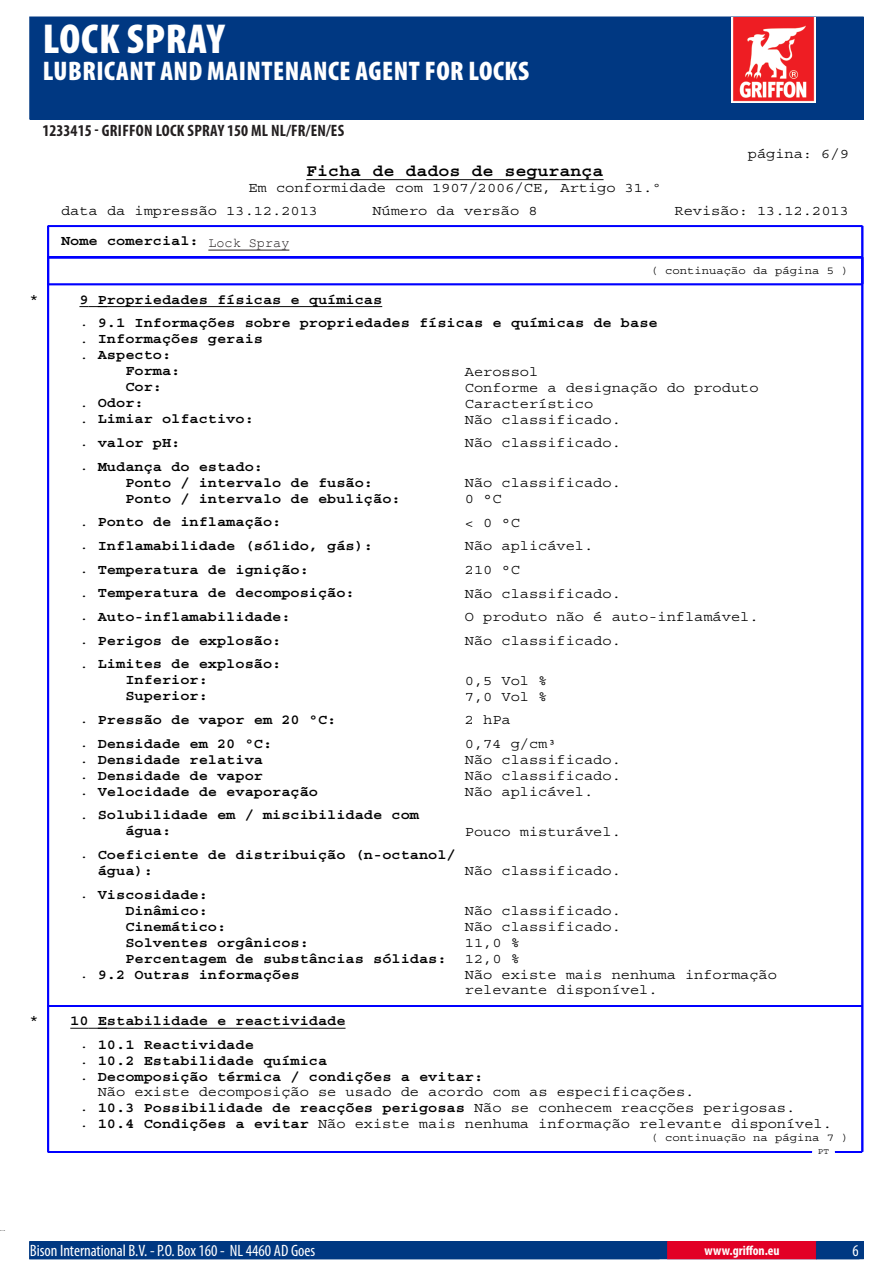
<style>
.page{position:relative;width:893px;height:1263px;background:#fff}
.page>*{position:absolute;margin:0;border:0;box-sizing:border-box;transform-origin:0 0}
.PageHeader{font:900 condensed 42px "Myriad Pro";letter-spacing:.02em;color:#fff}
.PageSubheader{font:900 condensed 27px "Myriad Pro";letter-spacing:.02em;color:#fff}
.t1{font:700 16.8px "Courier";color:#000;scale:1.09 1}
.ContactData{font:condensed 16.5px "Myriad Pro";color:#fff}
.TOCItem{font:700 condensed 16.5px "Myriad Pro";letter-spacing:.02em;color:#231f20}
.t2{font:700 14.1px/16px "Courier";color:#000;scale:1.09 1}
.t3{font:14.1px/22.6px "Courier";color:#000;scale:1.09 1}
.URL{font:700 condensed 13.5px "Myriad Pro";letter-spacing:.015em;color:#fff}
.MSDS_Text{font:13.5px "Courier New";color:#231f20}
.t4{font:11.25px "Courier";color:#000;scale:1.09 1}
.t5{font:8.4px "Courier";color:#000;scale:1.09 1}
.s1{font-weight:400}
.s2{font-weight:700}
</style>
<div class="page">
<hr style="left:306px;top:179px;width:298px;height:1px;background:#000">
<hr style="left:48px;top:226px;width:814px;height:1px;background:#00f">
<hr style="left:48px;top:226px;width:1px;height:31px;background:#00f">
<hr style="left:862px;top:226px;width:1px;height:31px;background:#00f">
<hr style="left:48px;top:284px;width:814px;height:1px;background:#00f">
<svg style="left:79px;top:306px;width:19px;height:1px"></svg>
<hr style="left:98px;top:306px;width:284px;height:1px;background:#000">
<hr style="left:48px;top:1005px;width:814px;height:1px;background:#00f">
<hr style="left:48px;top:1006px;width:814px;height:1px;background:#00f">
<svg style="left:70px;top:1028px;width:28px;height:1px"></svg>
<hr style="left:98px;top:1028px;width:248px;height:1px;background:#000">
<hr style="left:48px;top:257px;width:814px;height:1px;background:#00f">
<hr style="left:48px;top:1151px;width:814px;height:1px;background:#00f">
<hr style="left:48px;top:1152px;width:814px;height:1px;background:#00f">
<svg style="left:812px;top:1151px;width:22px;height:2px"></svg>
<hr style="left:48px;top:257px;width:1px;height:895px;background:#00f">
<hr style="left:862px;top:257px;width:1px;height:895px;background:#00f">
<div style="left:30px;top:17px;width:833px;height:102px;background:#003882"></div>
<img style="left:731px;top:17px;width:85px;height:85px">
<hr style="left:208px;top:250px;width:81px;height:1px;background:#231f20">
<div style="left:30px;top:1242px;width:833px;height:17px;background:#003882"></div>
<div style="left:29px;top:1241px;width:835px;height:18px;border:1px solid #003882"></div>
<div style="left:668px;top:1242px;width:148px;height:17px;background:#e20025"></div>
<div style="left:667px;top:1241px;width:150px;height:18px;border:1px solid #e20025"></div>
<p class="PageHeader" style="left:43px;top:12px;width:183px">LOCK SPRAY</p>
<p class="PageSubheader" style="left:43px;top:53px;width:487px">LUBRICANT AND MAINTENANCE AGENT FOR LOCKS</p>
<p class="TOCItem" style="left:43px;top:120px;width:303px">1233415 - Griffon Lock Spray 150 ml NL/FR/EN/ES</p>
<p class="t3" style="left:748px;top:143px;width:94px">página: 6/9</p>
<p class="t1" style="left:306px;top:162px;width:274px">Ficha de dados de segurança</p>
<p class="t3" style="left:61px;top:177px;width:552px;text-indent:187px">Em conformidade com 1907/2006/CE, Artigo 31.º data da impressão 13.12.2013</p>
<p class="t3" style="left:372px;top:199px;width:153px">Número da versão 8</p>
<p class="t3" style="left:674px;top:199px;width:161px">Revisão: 13.12.2013</p>
<p class="t2" style="left:61px;top:233px;width:212px">Nome comercial: Lockspray</p>
<p class="MSDS_Text" style="left:208px;top:234px;width:82px">Lock Spray</p>
<p class="t4" style="left:651px;top:265px;width:183px">( continuação da página 5 )</p>
<p class="t3" style="left:30px;top:288px;width:10px">*</p>
<p class="t2" style="left:79px;top:288px;width:532px;line-height:23.5px">9 Propriedades físicas e químicas<br><span class="s1">.</span> 9.1 Informações sobre propriedades físicas e químicas de base</p>
<p class="t2" style="left:79px;top:331px;width:170px"><span class="s1">.</span> Informações gerais</p>
<p class="t2" style="left:79px;top:347px;width:86px"><span class="s1">.</span> Aspecto:</p>
<p class="t2" style="left:125px;top:363px;width:52px">Forma:</p>
<p class="t3" style="left:465px;top:360px;width:69px">Aerossol</p>
<p class="t2" style="left:125px;top:379px;width:35px">Cor:</p>
<p class="t3" style="left:465px;top:376px;width:271px">Conforme a designação do produto</p>
<p class="t2" style="left:79px;top:395px;width:60px"><span class="s1">.</span> Odor:</p>
<p class="t3" style="left:465px;top:392px;width:119px">Característico</p>
<p class="t2" style="left:79px;top:411px;width:161px"><span class="s1">.</span> Limiar olfactivo:</p>
<p class="t3" style="left:465px;top:409px;width:145px">Não classificado.</p>
<p class="t2" style="left:79px;top:435px;width:94px"><span class="s1">.</span> valor pH:</p>
<p class="t3" style="left:465px;top:432px;width:145px">Não classificado.</p>
<p class="t2" style="left:125px;top:459px;width:229px;text-indent:-46px"><span class="s1">.</span> Mudança do estado:<br>Ponto / intervalo de fusão:</p>
<p class="t3" style="left:465px;top:472px;width:145px">Não classificado.</p>
<p class="t2" style="left:125px;top:491px;width:254px">Ponto / intervalo de ebulição:</p>
<p class="t3" style="left:465px;top:488px;width:35px">0 °C</p>
<p class="t2" style="left:79px;top:514px;width:187px"><span class="s1">.</span> Ponto de inflamação:</p>
<p class="t3" style="left:465px;top:511px;width:52px">&lt; 0 °C</p>
<p class="t2" style="left:79px;top:538px;width:271px"><span class="s1">.</span> Inflamabilidade (sólido, gás):</p>
<p class="t3" style="left:465px;top:535px;width:119px">Não aplicável.</p>
<p class="t2" style="left:79px;top:562px;width:212px"><span class="s1">.</span> Temperatura de ignição:</p>
<p class="t3" style="left:465px;top:559px;width:52px">210 °C</p>
<p class="t2" style="left:79px;top:585px;width:254px"><span class="s1">.</span> Temperatura de decomposição:</p>
<p class="t3" style="left:465px;top:582px;width:145px">Não classificado.</p>
<p class="t2" style="left:79px;top:609px;width:195px"><span class="s1">.</span> Auto-inflamabilidade:</p>
<p class="t3" style="left:465px;top:606px;width:271px">O produto não é auto-inflamável.</p>
<p class="t2" style="left:79px;top:632px;width:187px"><span class="s1">.</span> Perigos de explosão:</p>
<p class="t3" style="left:465px;top:630px;width:145px">Não classificado.</p>
<p class="t2" style="left:125px;top:656px;width:145px;text-indent:-46px"><span class="s1">.</span> Limites de explosão:<br>Inferior:</p>
<p class="t3" style="left:465px;top:669px;width:77px">0,5 Vol %</p>
<p class="t2" style="left:125px;top:688px;width:77px">Superior:</p>
<p class="t3" style="left:465px;top:685px;width:77px">7,0 Vol %</p>
<p class="t2" style="left:79px;top:712px;width:237px"><span class="s1">.</span> Pressão de vapor em 20 °C:</p>
<p class="t3" style="left:465px;top:709px;width:44px">2 hPa</p>
<p class="t2" style="left:79px;top:735px;width:178px"><span class="s1">.</span> Densidade em 20 °C:</p>
<p class="t3" style="left:465px;top:733px;width:86px">0,74 g/cm³</p>
<p class="t2" style="left:79px;top:752px;width:170px"><span class="s1">.</span> Densidade relativa</p>
<p class="t3" style="left:465px;top:749px;width:145px">Não classificado.</p>
<p class="t2" style="left:79px;top:768px;width:170px"><span class="s1">.</span> Densidade de vapor</p>
<p class="t3" style="left:465px;top:765px;width:145px">Não classificado.</p>
<p class="t2" style="left:79px;top:784px;width:220px"><span class="s1">.</span> Velocidade de evaporação</p>
<p class="t3" style="left:465px;top:781px;width:119px">Não aplicável.</p>
<p class="t2" style="left:125px;top:807px;width:271px;text-indent:-46px"><span class="s1">.</span> Solubilidade em / miscibilidade com água:</p>
<p class="t3" style="left:465px;top:820px;width:145px">Pouco misturável.</p>
<p class="t2" style="left:98px;top:847px;width:330px;text-indent:-18px"><span class="s1">.</span> Coeficiente de distribuição (n-octanol/ água):</p>
<p class="t2" style="left:79px;top:887px;width:119px;text-align:right"><span class="s1">.</span> Viscosidade:<br>Dinâmico:</p>
<p class="t3" style="left:465px;top:860px;width:145px">Não classificado.</p>
<p class="t3" style="left:465px;top:900px;width:145px">Não classificado.</p>
<p class="t2" style="left:125px;top:919px;width:94px">Cinemático:</p>
<p class="t3" style="left:465px;top:916px;width:145px">Não classificado.</p>
<p class="t2" style="left:125px;top:935px;width:170px">Solventes orgânicos:</p>
<p class="t3" style="left:465px;top:932px;width:52px">11,0 %</p>
<p class="t2" style="left:125px;top:951px;width:296px">Percentagem de substâncias sólidas:</p>
<p class="t3" style="left:465px;top:948px;width:52px">12,0 %</p>
<p class="t2" style="left:79px;top:967px;width:204px"><span class="s1">.</span> 9.2 Outras informações</p>
<p class="t3" style="left:465px;top:968px;width:288px;line-height:15px">Não existe mais nenhuma informação relevante disponível.</p>
<p class="t2" style="left:79px;top:1009px;width:246px;line-height:23.5px;text-indent:-50px"><span class="s1">*</span> 10 Estabilidade e reactividade <span class="s1">.</span> 10.1 Reactividade</p>
<p class="t2" style="left:79px;top:1053px;width:229px"><span class="s1">.</span> 10.2 Estabilidade química</p>
<p class="t2" style="left:79px;top:1069px;width:372px"><span class="s1">.</span> Decomposição térmica / condições a evitar:</p>
<p class="t3" style="left:98px;top:1081px;width:549px">Não existe decomposição se usado de acordo com as especificações.</p>
<p class="t2" style="left:79px;top:1100px;width:658px"><span class="s1">.</span> 10.3 Possibilidade de reacções perigosas <span class="s1">Não se conhecem reacções perigosas.</span></p>
<p class="t3" style="left:79px;top:1113px;width:692px">. <span class="s2">10.4 Condições a evitar</span> Não existe mais nenhuma informação relevante disponível.</p>
<p class="t4" style="left:651px;top:1132px;width:183px">( continuação na página 7 )</p>
<p class="t5" style="left:818px;top:1147px;width:12px">PT</p>
<p class="ContactData" style="left:30px;top:1241px;width:287px">Bison International B.V. - P.O. Box 1 60 - NL 4460 AD Goes</p>
<p class="URL" style="left:704px;top:1242px;width:77px">www.griffon.eu</p>
</div>
